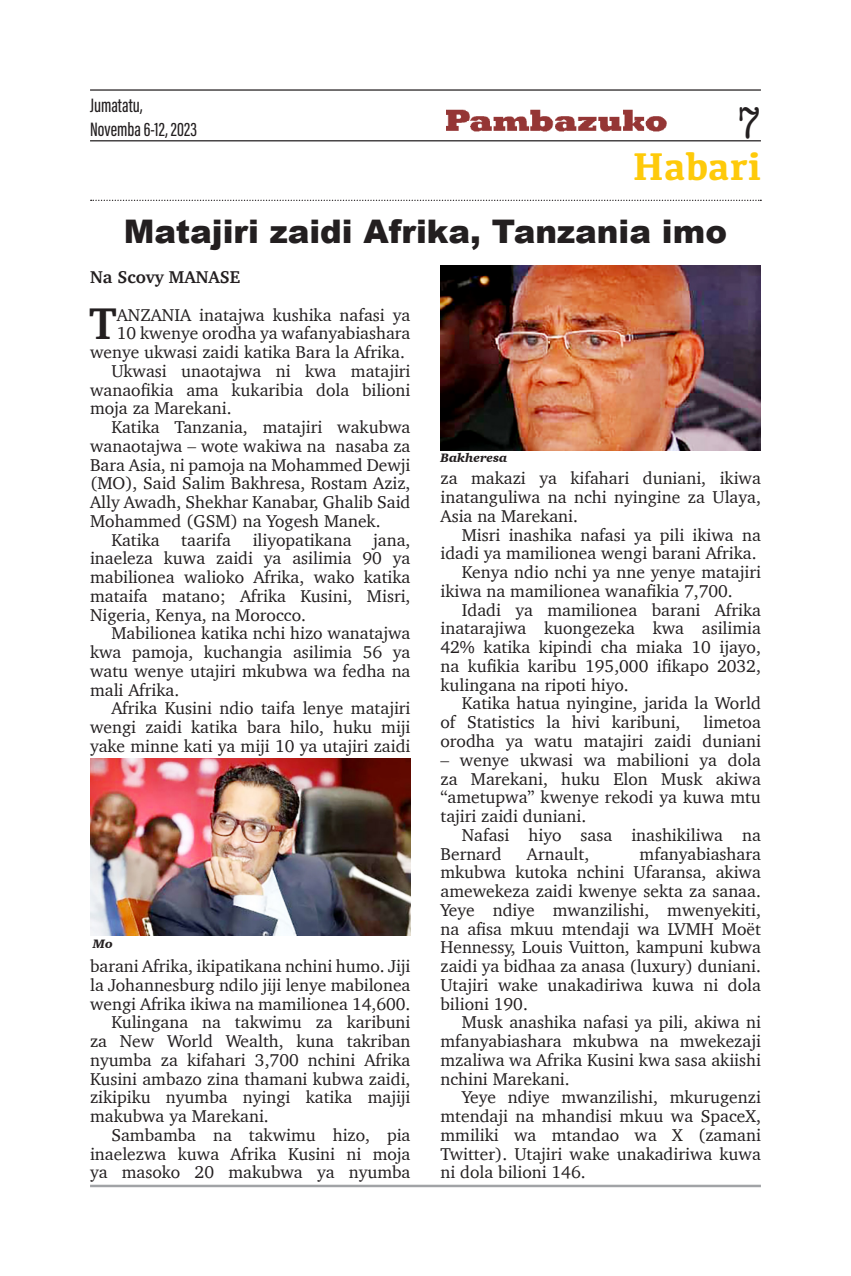
<style>
.page{position:relative;width:851px;height:1276px;background:#fff}
.page>*{position:absolute;margin:0;border:0;box-sizing:border-box;transform-origin:0 0}
.t1{font:700 45.5px "Charter";color:#231f20}
.t2{font:45px "American Typewriter";color:#231f20;scale:.84 1}
.t3{font:700 40px "Kefa";color:#feca0a}
.t4{font:900 32.5px "Arial";color:#231f20}
.t5{font:20px/24px "Acumin Variable Concept";color:#231f20}
.t6{font:17.5px/18.8px "Charter";color:#231f20;text-align:justify}
.t7{font:700 17.5px "Charter";color:#231f20}
.t8{font:italic 900 12.5px "Charter";color:#231f20}
</style>
<div class="page">
<hr style="left:90px;top:89px;width:670px;height:2px;background:#231f20">
<hr style="left:90px;top:140px;width:670px;height:1px;background:#231f20">
<hr style="left:90px;top:1184px;width:670px;height:3px;background:#a1a3a6">
<svg style="left:91px;top:200px;width:670px;height:1px"></svg>
<img style="left:446px;top:109px;width:220px;height:23px">
<img style="left:440px;top:266px;width:320px;height:184px">
<img style="left:90px;top:759px;width:320px;height:176px">
<p class="t5" style="left:90px;top:92px;width:108px">Jumatatu,<br>Novemba 6-12, 2023</p>
<h2 class="t2" style="left:736px;top:88px;width:30px">7</h2>
<p class="t3" style="left:633px;top:140px;width:129px">Habari</p>
<p class="t4" style="left:124px;top:208px;width:604px">Matajiri zaidi Afrika, Tanzania imo</p>
<p class="t7" style="left:90px;top:262px;width:152px">Na Scovy MANASE</p>
<p class="t1" style="left:89px;top:284px;width:29px">T</p>
<p class="t6" style="left:117px;top:305px;width:295px">ANZANIA inatajwa kushika nafasi ya</p>
<p class="t6" style="left:117px;top:324px;width:295px">10 kwenye orodha ya wafanyabiashara</p>
<p class="t6" style="left:90px;top:342px;width:316px">wenye ukwasi zaidi katika Bara la Afrika.</p>
<p class="t6" style="left:90px;top:361px;width:322px;text-indent:21px">Ukwasi unaotajwa ni kwa matajiri wanaofikia ama kukaribia dola bilioni moja za Marekani.</p>
<p class="t6" style="left:90px;top:417px;width:322px;text-indent:21px">Katika Tanzania, matajiri wakubwa wanaotajwa – wote wakiwa na nasaba za Bara Asia, ni pamoja na Mohammed Dewji (MO), Said Salim Bakhresa, Rostam Aziz, Ally Awadh, Shekhar Kanabar, Ghalib Said Mohammed (GSM) na Yogesh Manek.</p>
<p class="t6" style="left:90px;top:530px;width:322px;text-indent:21px">Katika taarifa iliyopatikana jana, inaeleza kuwa zaidi ya asilimia 90 ya mabilionea walioko Afrika, wako katika mataifa matano; Afrika Kusini, Misri, Nigeria, Kenya, na Morocco.</p>
<p class="t6" style="left:90px;top:624px;width:322px;text-indent:21px">Mabilionea katika nchi hizo wanatajwa kwa pamoja, kuchangia asilimia 56 ya watu wenye utajiri mkubwa wa fedha na mali Afrika.</p>
<p class="t6" style="left:90px;top:699px;width:322px;text-indent:21px">Afrika Kusini ndio taifa lenye matajiri wengi zaidi katika bara hilo, huku miji yake minne kati ya miji 10 ya utajiri zaidi</p>
<p class="t8" style="left:440px;top:450px;width:68px">Bakheresa</p>
<p class="t6" style="left:440px;top:469px;width:322px">za makazi ya kifahari duniani, ikiwa inatanguliwa na nchi nyingine za Ulaya, Asia na Marekani.</p>
<p class="t6" style="left:440px;top:525px;width:322px;text-align:right">Misri inashika nafasi ya pili ikiwa na idadi ya mamilionea wengi barani Afrika.</p>
<p class="t6" style="left:440px;top:562px;width:322px;text-indent:21px">Kenya ndio nchi ya nne yenye matajiri ikiwa na mamilionea wanafikia 7,700.</p>
<p class="t6" style="left:440px;top:600px;width:322px;text-indent:21px">Idadi ya mamilionea barani Afrika inatarajiwa kuongezeka kwa asilimia 42% katika kipindi cha miaka 10 ijayo, na kufikia karibu 195,000 ifikapo 2032, kulingana na ripoti hiyo.</p>
<p class="t6" style="left:440px;top:694px;width:322px;text-indent:21px">Katika hatua nyingine, jarida la World of Statistics la hivi karibuni,</p>
<p class="t6" style="left:440px;top:712px;width:322px;text-align:right">limetoa<br>orodha ya watu matajiri zaidi duniani</p>
<p class="t6" style="left:440px;top:750px;width:322px">– wenye ukwasi wa mabilioni ya dola za Marekani, huku Elon Musk akiwa “ametupwa” kwenye rekodi ya kuwa mtu tajiri zaidi duniani.</p>
<p class="t6" style="left:440px;top:825px;width:322px;text-indent:21px">Nafasi hiyo sasa inashikiliwa na<br>Bernard</p>
<p class="t6" style="left:440px;top:844px;width:322px;text-indent:199px">mfanyabiashara mkubwa kutoka nchini Ufaransa, akiwa amewekeza zaidi kwenye sekta za sanaa.<br>Yeye ndiye mwanzilishi, mwenyekiti, na afisa mkuu mtendaji wa LVMH Moët Hennessy, Louis Vuitton, kampuni kubwa zaidi ya bidhaa za anasa (luxury) duniani.<br>Utajiri wake unakadiriwa kuwa ni dola bilioni 190.</p>
<p class="t6" style="left:440px;top:1012px;width:322px;text-indent:21px">Musk anashika nafasi ya pili, akiwa ni mfanyabiashara mkubwa na mwekezaji mzaliwa wa Afrika Kusini kwa sasa akiishi nchini Marekani.</p>
<p class="t6" style="left:440px;top:1087px;width:322px;text-indent:21px">Yeye ndiye mwanzilishi, mkurugenzi mtendaji na mhandisi mkuu wa SpaceX, mmiliki wa mtandao wa X (zamani Twitter). Utajiri wake unakadiriwa kuwa ni dola bilioni 146.</p>
<p class="t6" style="left:527px;top:844px;width:64px">Arnault,</p>
<p class="t8" style="left:93px;top:935px;width:22px">Mo</p>
<p class="t6" style="left:90px;top:956px;width:322px">barani Afrika, ikipatikana nchini humo. Jiji la Johannesburg ndilo jiji lenye mabilonea wengi Afrika ikiwa na mamilionea 14,600.</p>
<p class="t6" style="left:90px;top:1012px;width:322px;text-indent:21px">Kulingana na takwimu za karibuni za New World Wealth, kuna takriban nyumba za kifahari 3,700 nchini Afrika Kusini ambazo zina thamani kubwa zaidi, zikipiku nyumba nyingi katika majiji makubwa ya Marekani.</p>
<p class="t6" style="left:90px;top:1125px;width:322px;text-indent:21px">Sambamba na takwimu hizo, pia inaelezwa kuwa Afrika Kusini ni moja ya masoko 20 makubwa ya nyumba</p>
</div>
